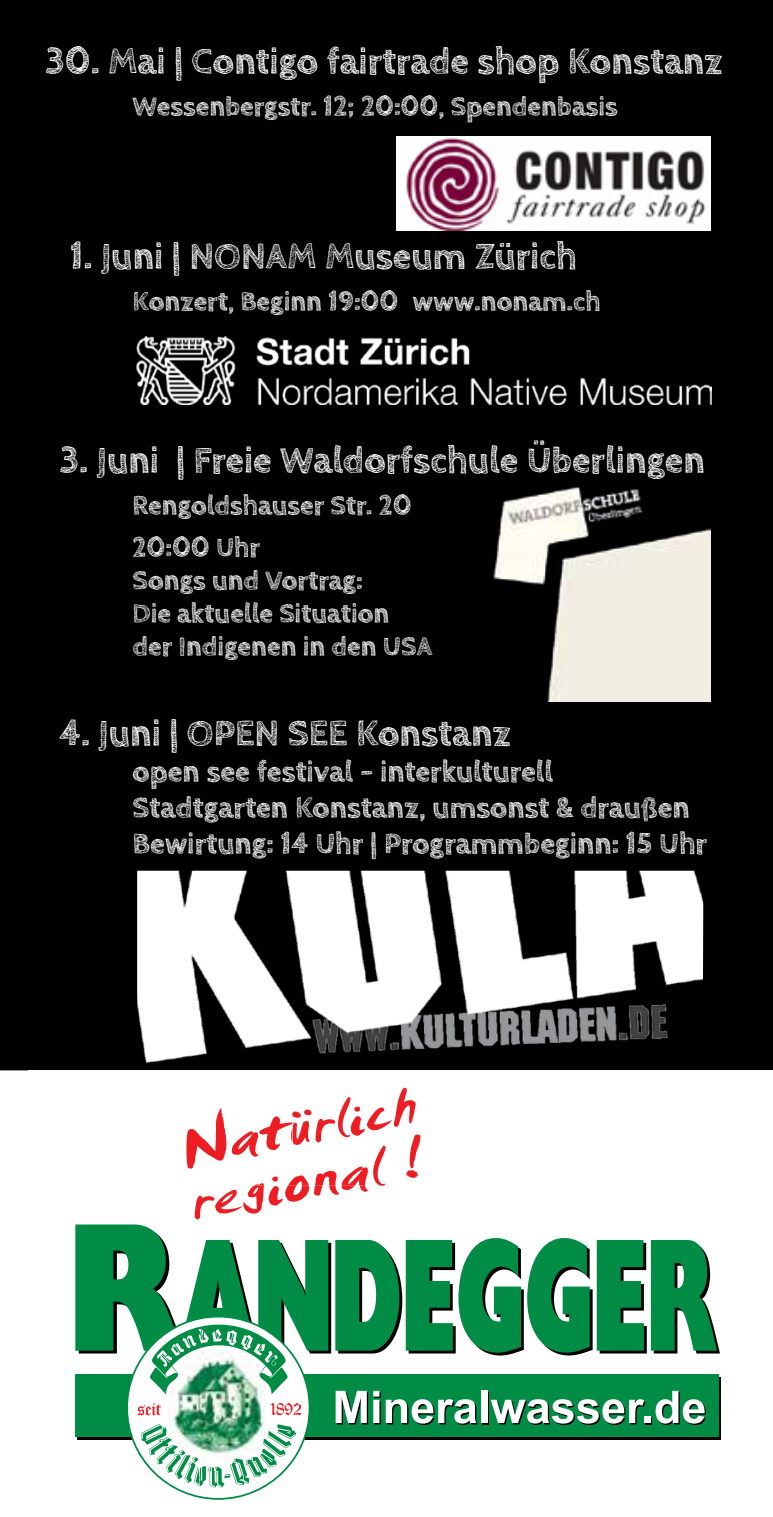
<style>
.page{position:relative;width:773px;height:1517px;background:#fff}
.page>*{position:absolute;margin:0;border:0;box-sizing:border-box;transform-origin:0 0}
.t1{font:700 37.5px "Cabin Sketch";color:#fff}
.t2{font:700 30px/36px "Cabin Sketch";color:#fff}
.t3{font:700 27.5px/33px "Cabin Sketch";color:#fff}
</style>
<div class="page">
<div style="left:0;top:0;width:772px;height:1070px;background:#000"></div>
<svg style="left:75px;top:1087px;width:644px;height:412px"></svg>
<img style="left:397px;top:136px;width:313px;height:94px">
<img style="left:137px;top:336px;width:574px;height:68px">
<img style="left:137px;top:870px;width:566px;height:200px">
<img style="left:432px;top:436px;width:278px;height:266px">
<h1 class="t1" style="left:45px;top:40px;width:679px">30. Mai | Contigo fairtrade shop Konstanz</h1>
<p class="t3" style="left:133px;top:91px;width:486px">Wessenbergstr. 12; 20:00, Spendenbasis</p>
<h1 class="t1" style="left:70px;top:235px;width:508px">1. Juni | NONAM Museum Zürich</h1>
<p class="t3" style="left:133px;top:286px;width:469px">Konzert, Beginn 19:00 www.nonam.ch</p>
<h1 class="t1" style="left:59px;top:439px;width:647px">3. Juni | Freie Waldorfschule Überlingen</h1>
<p class="t3" style="left:133px;top:485px;width:280px;line-height:42px">Rengoldshauser Str. 20<br>20:00 Uhr</p>
<p class="t3" style="left:133px;top:565px;width:301px">Songs und Vortrag:<br>Die aktuelle Situation der Indigenen in den USA</p>
<h1 class="t1" style="left:59px;top:712px;width:453px">4. Juni | OPEN SEE Konstanz</h1>
<p class="t2" style="left:133px;top:755px;width:576px">open see festival - interkulturell<br>Stadtgarten Konstanz, umsonst &amp; draußen<br>Bewirtung: 14 Uhr | Programmbeginn: 15 Uhr</p>
</div>
